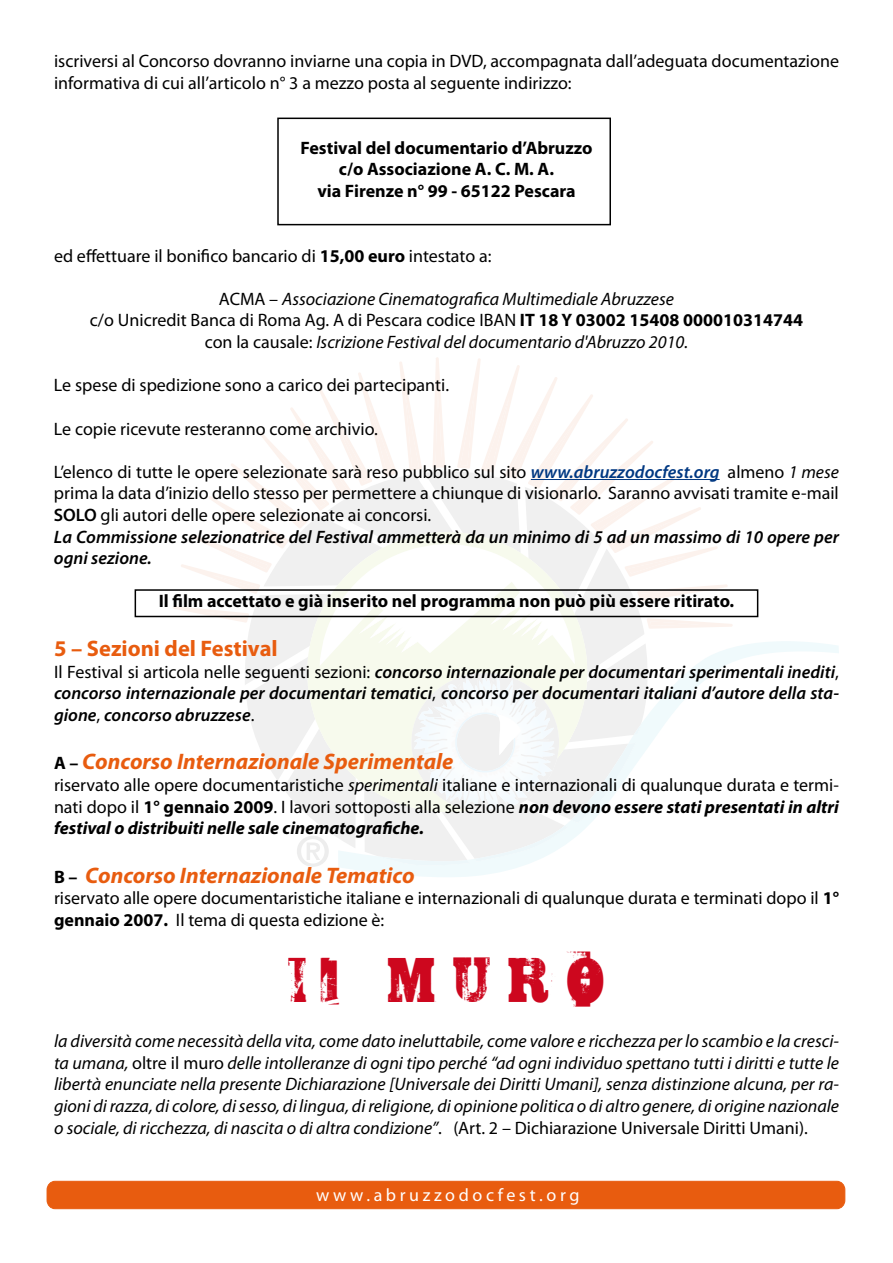
<style>
.page{position:relative;width:893px;height:1263px;background:#fff}
.page>*{position:absolute;margin:0;border:0;box-sizing:border-box;transform-origin:0 0}
.t1{font:45px "TRASHED";letter-spacing:.4em;color:#cd071e}
.t2{font:italic 700 22.5px "Myriad Pro";color:#e85c0f}
.t3{font:700 22.5px "Myriad Pro";color:#e85c0f}
.t4{font:18px/21.6px "Myriad Pro";color:#000}
.t5{font:italic 18px/21.6px "Myriad Pro";color:#000;text-align:center}
.t6{font:italic 600 18px/21.6px "Myriad Pro";color:#000;text-align:justify}
.t7{font:700 18px/21.6px "Myriad Pro";color:#000;text-align:center}
.t8{font:18px "Myriad Pro";letter-spacing:.2em;color:#fff}
.s1{font-weight:700}
.s2{font-style:normal}
.s3{font-weight:700;font-style:normal}
.s4{font-weight:600;font-style:italic;color:#003882}
.s5{font-style:italic}
.s6{font-weight:600}
.s7{font-weight:600;font-style:italic}
.s8{font-weight:400;font-style:normal}
.s9{font-style:normal;font-size:18px;color:#000}
.s10{font-weight:700;font-style:italic}
</style>
<div class="page">
<svg style="left:341px;top:641px;width:498px;height:236px"></svg>
<svg style="left:173px;top:357px;width:560px;height:510px"></svg>
<hr style="left:531px;top:479px;width:189px;height:1px;background:#003882">
<div style="left:277px;top:118px;width:334px;height:107px;border:2px solid #000"></div>
<div style="left:135px;top:589px;width:623px;height:28px;border:2px solid #000"></div>
<div style="left:47px;top:1181px;width:798px;height:28px;background:#e85c0f;border-radius:8px"></div>
<div style="left:47px;top:1181px;width:798px;height:28px;border:1px solid #e85c0f;border-radius:8px"></div>
<p class="t4" style="left:54px;top:50px;width:786px">iscriversi al Concorso dovranno inviarne una copia in DVD, accompagnata dall’adeguata documentazione informativa di cui all’articolo n° 3 a mezzo posta al seguente indirizzo:</p>
<p class="t7" style="left:300px;top:136px;width:294px">Festival del documentario d’Abruzzo c/o Associazione A. C. M. A.<br>via Firenze n° 99 - 65122 Pescara</p>
<p class="t4" style="left:54px;top:245px;width:439px">ed effettuare il bonifico bancario di <span class="s1">15,00 euro</span> intestato a:</p>
<p class="t5" style="left:90px;top:288px;width:715px"><span class="s2">ACMA –</span> Associazione Cinematografica Multimediale Abruzzese<br><span class="s2">c/o Unicredit Banca di Roma Ag. A di Pescara codice IBAN</span> <span class="s3">IT 18 Y 03002 15408 000010314744 </span><span class="s2">con la causale:</span> Iscrizione Festival del documentario d'Abruzzo 2010.</p>
<p class="t4" style="left:54px;top:374px;width:397px">Le spese di spedizione sono a carico dei partecipanti.</p>
<p class="t4" style="left:54px;top:417px;width:325px">Le copie ricevute resteranno come archivio.</p>
<p class="t4" style="left:54px;top:461px;width:786px">L’elenco di tutte le opere selezionate sarà reso pubblico sul sito <span class="s4">www.abruzzodocfest.org</span> almeno <span class="s5">1 mese </span>prima la data d’inizio dello stesso per permettere a chiunque di visionarlo. Saranno avvisati tramite e-mail <span class="s6">SOLO</span> gli autori delle opere selezionate ai concorsi.<br><span class="s7">La Commissione selezionatrice del Festival ammetterà da un minimo di 5 ad un massimo di 10 opere per ogni sezione.</span></p>
<p class="t7" style="left:159px;top:590px;width:577px">Il film accettato e già inserito nel programma non può più essere ritirato.</p>
<p class="t3" style="left:54px;top:634px;width:225px">5 – Sezioni del Festival</p>
<p class="t6" style="left:54px;top:660px;width:786px"><span class="s8">Il Festival si articola nelle seguenti sezioni:</span> concorso internazionale per documentari sperimentali inediti<span class="s8">, </span>concorso internazionale per documentari tematici<span class="s8">,</span> concorso per documentari italiani d’autore della sta&shy;gione<span class="s8">,</span> concorso abruzzese<span class="s8">.</span></p>
<p class="t2" style="left:54px;top:747px;width:401px"><span class="s9">A –</span> Concorso Internazionale Sperimentale</p>
<p class="t4" style="left:54px;top:774px;width:786px;text-align:justify">riservato alle opere documentaristiche <span class="s5">sperimentali</span> italiane e internazionali di qualunque durata e termi&shy;nati dopo il <span class="s1">1° gennaio 2009</span>. I lavori sottoposti alla selezione <span class="s10">non devono essere stati presentati in altri festival o distribuiti nelle sale cinematografiche.</span></p>
<p class="t2" style="left:54px;top:860px;width:362px"><span class="s9">B –</span> Concorso Internazionale Tematico</p>
<p class="t4" style="left:54px;top:887px;width:787px">riservato alle opere documentaristiche italiane e internazionali di qualunque durata e terminati dopo il <span class="s1">1° gennaio 2007.</span> Il tema di questa edizione è:</p>
<h1 class="t1" style="left:288px;top:960px;width:317px">Il MURO</h1>
<p class="t5" style="left:54px;top:1030px;width:787px;text-align:justify">la diversità come necessità della vita, come dato ineluttabile, come valore e ricchezza per lo scambio e la cresci&shy;ta umana, <span class="s2">oltre il muro</span> delle intolleranze di ogni tipo perché “ad ogni individuo spettano tutti i diritti e tutte le libertà enunciate nella presente Dichiarazione [Universale dei Diritti Umani], senza distinzione alcuna, per ra&shy;gioni di razza, di colore, di sesso, di lingua, di religione, di opinione politica o di altro genere, di origine nazionale o sociale, di ricchezza, di nascita o di altra condizione”<span class="s2">. (Art. 2 – Dichiarazione Universale Diritti Umani).</span></p>
<p class="t8" style="left:316px;top:1183px;width:265px">www.abruzzodocfest.org</p>
</div>
